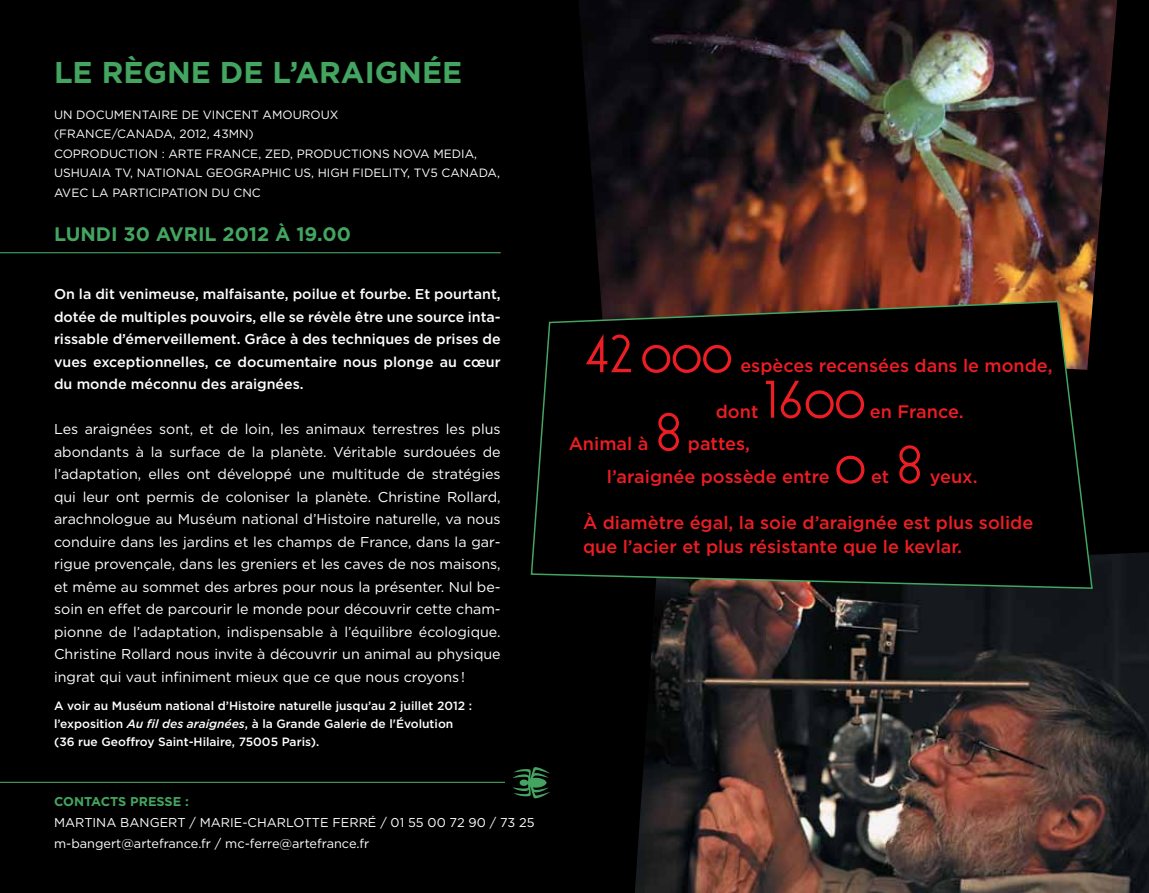
<style>
.page{position:relative;width:1149px;height:893px;background:#fff}
.page>*{position:absolute;margin:0;border:0;box-sizing:border-box;transform-origin:0 0}
.t1{font:50.55px "Oksana MOD";color:#ed1d24}
.t2{font:700 30px "Gotham";color:#43a560}
.t3{font:700 19.5px "Gotham";color:#43a560}
.t4{font:500 18.15px/32.5px "Gotham";color:#ed1d24;text-align:center}
.t5{font:14.25px/22.5px "Gotham";color:#fff;text-align:justify}
.t6{font:500 14.25px/22.5px "Gotham";color:#fff;text-align:justify}
.t7{font:12.75px/21px "Gotham";color:#fff}
.t8{font:700 12.75px "Gotham";color:#43a560}
.t9{font:12px/19.5px "Gotham";color:#fff}
.t10{font:500 12px/18px "Gotham";color:#fff}
.s1{font-style:italic}
</style>
<div class="page">
<div style="left:0;top:0;width:1148px;height:893px;background:#000"></div>
<img style="left:635px;top:552px;width:513px;height:341px">
<hr style="left:0;top:782px;width:505px;height:1px;background:#43a560">
<hr style="left:0;top:252px;width:500px;height:1px;background:#43a560">
<svg style="left:512px;top:767px;width:38px;height:31px"></svg>
<img style="left:579px;top:0;width:537px;height:300px">
<svg style="left:530px;top:300px;width:563px;height:290px"></svg>
<h2 class="t2" style="left:54px;top:52px;width:409px">LE RÈGNE DE L’ARAIGNÉE</h2>
<p class="t9" style="left:54px;top:104px;width:286px">Un docu mentaire de Vincent Amou roux (France/Canada, 2012, 43mn)<br>Coproduction : ARTE</p>
<p class="t9" style="left:206px;top:143px;width:18px">FRANCE</p>
<p class="t9" style="left:258px;top:143px;width:184px">, ZED, productions NOVA MEDIA</p>
<p class="t9" style="left:474px;top:143px;width:4px">,</p>
<p class="t9" style="left:54px;top:163px;width:43px">USHUAIA</p>
<p class="t9" style="left:115px;top:163px;width:31px">TV, NATIONA</p>
<p class="t9" style="left:195px;top:163px;width:58px">L GEOGRAP</p>
<p class="t9" style="left:269px;top:163px;width:182px">HIC US, HIGH FIDELITY, TV5 CANADA</p>
<p class="t9" style="left:497px;top:163px;width:4px">,</p>
<p class="t9" style="left:54px;top:182px;width:189px">avec la participation du CNC</p>
<h3 class="t3" style="left:54px;top:221px;width:298px">LUNDI 30 AVRIL 2012 À 19.00</h3>
<p class="t6" style="left:54px;top:283px;width:448px">On la dit venimeuse, malfaisante, poilue et fourbe. Et pourtant, dotée de multiples pouvoirs, elle se révèle être une source inta&shy;rissable d’émerveillement. Grâce à des techniques de prises de vues exceptionnelles, ce documentaire nous plonge au cœur du monde méconnu des araignées.</p>
<p class="t5" style="left:54px;top:418px;width:448px">Les araignées sont, et de loin, les animaux terrestres les plus abondants à la surface de la planète. Véritable surdouées de l’adaptation, elles ont développé une multitude de stratégies qui leur ont permis de coloniser la planète. Christine Rollard, arachnologue au M uséum national d’Histoire naturelle, va nous conduire dans les jardins et les champs de France, dans la gar&shy;rigue provençale, dans les greniers et les caves de nos maisons, et même au sommet des arbres pour nous la présenter. N ul be&shy;soin en effet de parcourir le monde pour découvrir cette cham&shy;pionne de l’adaptation, indispensable à l’équilibre écologique.<br>Christine Rollard nous invite à découvrir un animal au physique ingrat qui vaut infiniment mieux que ce que nous croyons !</p>
<p class="t10" style="left:54px;top:697px;width:419px">A voir au Muséum national d’Histoire naturelle jusqu’au 2 juillet 2012 : l’exposition <span class="s1">Au fil des araignées</span>, à la Grande Galerie de l'Évolution (36 rue Geoffroy Saint-Hilaire, 75005 Paris).</p>
<p class="t8" style="left:54px;top:793px;width:136px">CONTACTS PRESSE :</p>
<p class="t7" style="left:54px;top:812px;width:482px">Martina Bangert / Marie-Charlotte Ferré / 01 55 00 72 90 / 73 25 m-bangert@artefrance.fr / mc-ferre@artefrance.fr</p>
<h1 class="t1" style="left:581px;top:314px;width:152px">42000</h1>
<p class="t4" style="left:740px;top:349px;width:313px">espèces recensées dans le monde,</p>
<p class="t4" style="left:715px;top:395px;width:44px">dont</p>
<h1 class="t1" style="left:762px;top:359px;width:104px">1600</h1>
<p class="t4" style="left:869px;top:395px;width:95px">en France.</p>
<h1 class="t1" style="left:653px;top:392px;width:31px">8</h1>
<p class="t4" style="left:568px;top:427px;width:81px">Animal à</p>
<p class="t4" style="left:606px;top:427px;width:224px">pattes,<br>l’araignée possède entre</p>
<h1 class="t1" style="left:894px;top:425px;width:31px">8</h1>
<h1 class="t1" style="left:834px;top:425px;width:32px">0</h1>
<p class="t4" style="left:870px;top:460px;width:20px">et</p>
<p class="t4" style="left:929px;top:460px;width:49px">yeux.</p>
<p class="t4" style="left:583px;top:510px;width:451px;line-height:24px;text-align:left">à diamètre égal, la soie d’araignée est plus solide que l’acier et plus résistante que le kevlar.</p>
</div>
